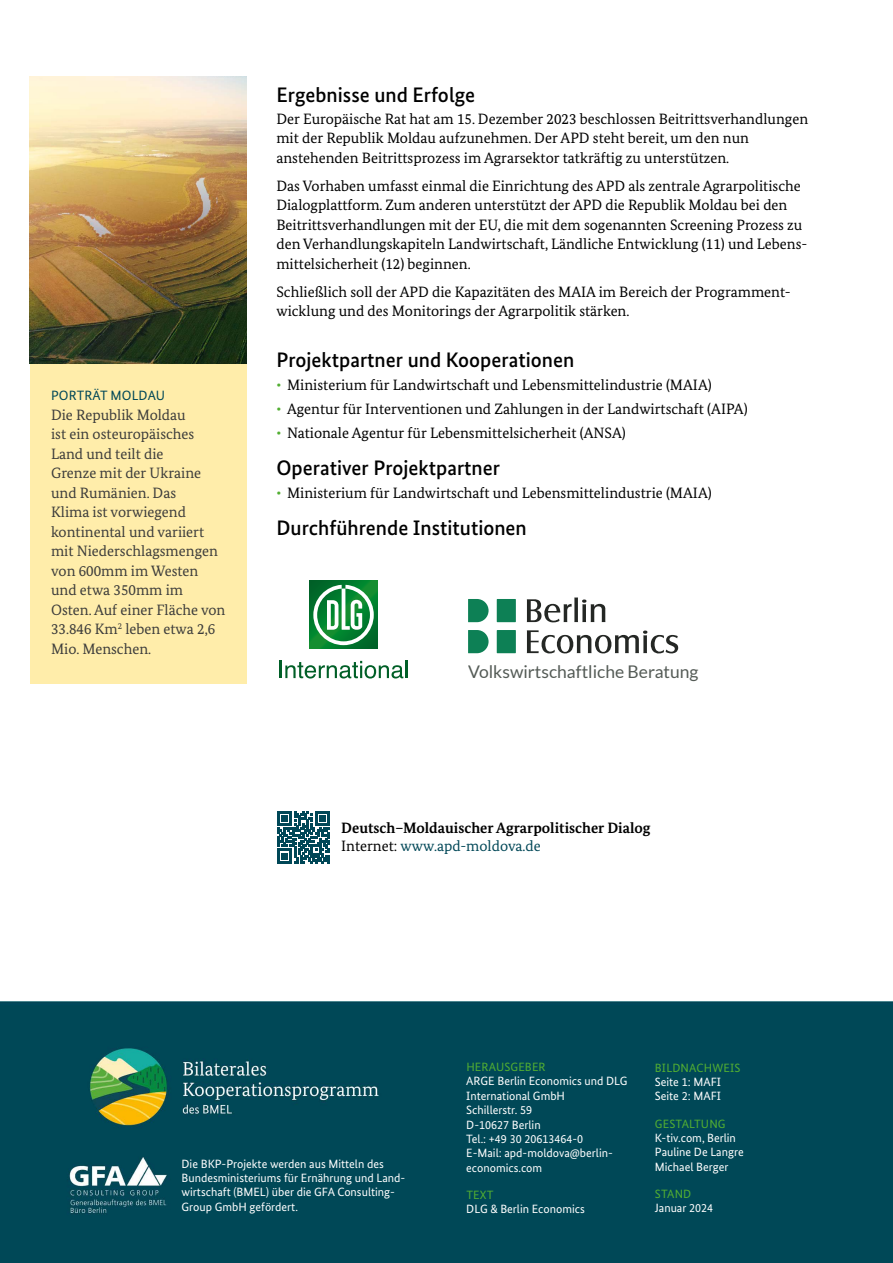
<style>
.page{position:relative;width:893px;height:1263px;background:#fff}
.page>*{position:absolute;margin:0;border:0;box-sizing:border-box;transform-origin:0 0}
.Headline_2{font:500 21px "Bundes Sans";color:#000}
.t1{font:17.4px "Lato";color:#545b56}
.Fliesstext{font:15px/19.5px "Bundes Serif";color:#000}
.Marginalia{font:15px/19.5px "Bundes Serif";color:#3c3c3b}
.Bulletpoints{font:15px "Bundes Serif";color:#000}
.Adress{font:700 15px/18px "Bundes Serif";color:#000}
.Overhead_Box{font:13.5px "Bundes Sans";letter-spacing:.01em;color:#004757}
.Imprint{font:12px/14.4px "Bundes Sans";color:#fff}
.Imprint_Title{font:12px "Bundes Sans";letter-spacing:.01em;color:#52ae32}
.s1{color:#52ae32}
.s2{font-weight:400}
.s3{font-weight:400;color:#004757}
</style>
<div class="page">
<svg style="left:310px;top:581px;width:68px;height:68px"></svg>
<svg style="left:313px;top:585px;width:61px;height:60px"></svg>
<hr style="left:279px;top:661px;width:3px;height:17px;background:#005f27">
<svg style="left:285px;top:661px;width:118px;height:17px"></svg>
<hr style="left:405px;top:661px;width:3px;height:17px;background:#005f27">
<div style="left:497px;top:599px;width:19px;height:23px;background:#0d8055"></div>
<div style="left:497px;top:630px;width:19px;height:23px;background:#0d8055"></div>
<svg style="left:468px;top:630px;width:21px;height:23px"></svg>
<svg style="left:468px;top:599px;width:21px;height:23px"></svg>
<svg style="left:527px;top:597px;width:78px;height:25px"></svg>
<svg style="left:527px;top:630px;width:151px;height:23px"></svg>
<svg style="left:277px;top:811px;width:53px;height:52px"></svg>
<div style="left:30px;top:364px;width:217px;height:320px;background:#ffedaa"></div>
<div style="left:0;top:1001px;width:893px;height:262px;background:#004857"></div>
<img style="left:30px;top:77px;width:217px;height:287px">
<h3 class="Overhead_Box" style="left:51px;top:387px;width:116px">PORTRÄT MOLDAU</h3>
<p class="Marginalia" style="left:51px;top:405px;width:176px">Die Republik Moldau<br>ist ein osteuropäisches<br>Land und teilt die<br>Grenze mit der Ukraine und Rumänien. Das<br>Klima ist vorwiegend kontinental und variiert mit Niederschlagsmengen von 600mm im Westen und etwa 350mm im<br>Osten. Auf einer Fläche von<br>33.846 Km<sup>2</sup> leben etwa 2,6<br>Mio. Menschen.</p>
<h2 class="Headline_2" style="left:276px;top:82px;width:200px">Ergebnisse und Erfolge</h2>
<p class="Fliesstext" style="left:276px;top:109px;width:533px">Der Europäische Rat hat am 15. Dezember 2023 beschlossen Beitrittsverhandlungen mit der Republik Moldau aufzunehmen. Der APD steht bereit, um den nun anstehenden Beitrittsprozess im Agrarsektor tatkräftig zu unterstützen.</p>
<p class="Fliesstext" style="left:276px;top:176px;width:533px">Das Vorhaben umfasst einmal die Einrichtung des APD als zentrale Agrarpolitische Dialogplattform. Zum anderen unterstützt der APD die Republik Moldau bei den Beitrittsverhandlungen mit der EU, die mit dem sogenannten Screening Prozess zu den Verhandlungskapiteln Landwirtschaft, Ländliche Entwicklung (11) und Lebens&shy;mittelsicherheit (12) beginnen.</p>
<p class="Fliesstext" style="left:276px;top:282px;width:516px">Schließlich soll der APD die Kapazitäten des MAIA im Bereich der Programment&shy;wicklung und des Monitorings der Agrarpolitik stärken.</p>
<h2 class="Headline_2" style="left:276px;top:347px;width:299px">Projektpartner und Kooperationen</h2>
<p class="Bulletpoints" style="left:276px;top:376px;width:437px"><span class="s1">•</span> Ministerium für Landwirtschaft und Lebensmittelindustrie (MAIA)</p>
<p class="Bulletpoints" style="left:276px;top:400px;width:473px"><span class="s1">•</span> Agentur für Interventionen und Zahlungen in der Landwirtschaft (AIPA)</p>
<p class="Bulletpoints" style="left:276px;top:424px;width:351px"><span class="s1">•</span> Nationale Agentur für Lebensmittelsicherheit (ANSA)</p>
<h2 class="Headline_2" style="left:276px;top:455px;width:225px">Operativer Projektpartner</h2>
<p class="Bulletpoints" style="left:276px;top:484px;width:437px"><span class="s1">•</span> Ministerium für Landwirtschaft und Lebensmittelindustrie (MAIA)</p>
<h2 class="Headline_2" style="left:276px;top:515px;width:252px">Durchführende Institutionen</h2>
<p class="t1" style="left:468px;top:662px;width:232px">Volkswirtschaftliche Beratung</p>
<p class="Adress" style="left:341px;top:819px;width:311px">Deutsch–Moldauischer Agrarpolitischer Dialog<br><span class="s2">Internet:</span> <span class="s3">www.apd-moldova.de</span></p>
<p class="Imprint" style="left:182px;top:1156px;width:225px">Die BKP-Projekte werden aus Mitteln des Bundesministeriums für Ernährung und Land&shy;wirtschaft (BMEL) über die GFA Consulting-Group GmbH gefördert.</p>
<p class="Imprint_Title" style="left:466px;top:1059px;width:81px">HERAUSGEBER</p>
<p class="Imprint" style="left:466px;top:1074px;width:163px">ARGE Berlin Economics und DLG<br>International GmbH<br>Schillerstr. 59<br>D-10627 Berlin<br>Tel.: +49 30 20613464-0<br>E-Mail: apd-moldova@berlin&shy;economics.com</p>
<p class="Imprint_Title" style="left:466px;top:1187px;width:29px">TEXT</p>
<p class="Imprint" style="left:466px;top:1202px;width:120px">DLG &amp; Berlin Economics</p>
<p class="Imprint_Title" style="left:655px;top:1060px;width:87px">BILDNACHWEIS</p>
<p class="Imprint" style="left:655px;top:1074px;width:68px">Seite 1: MAFI</p>
<p class="Imprint" style="left:655px;top:1089px;width:68px">Seite 2: MAFI</p>
<p class="Imprint_Title" style="left:655px;top:1116px;width:72px">GESTALTUNG</p>
<p class="Imprint" style="left:655px;top:1130px;width:83px">K-tiv.com, Berlin</p>
<p class="Imprint" style="left:655px;top:1145px;width:90px">Pauline De Langre</p>
<p class="Imprint" style="left:655px;top:1159px;width:75px">Michael Berger</p>
<p class="Imprint_Title" style="left:655px;top:1186px;width:38px">STAND</p>
<p class="Imprint" style="left:655px;top:1201px;width:60px">Januar 2024</p>
</div>
